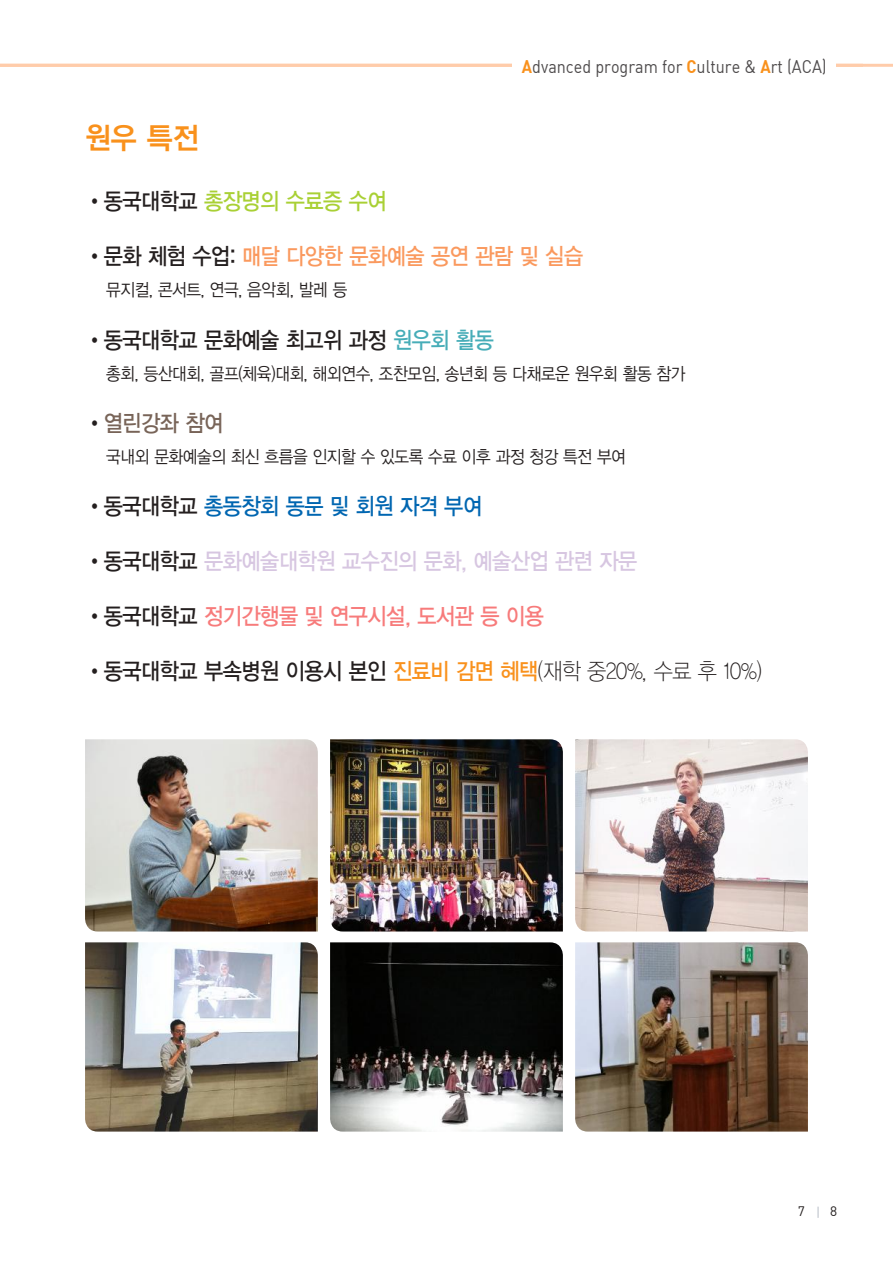
<style>
.page{position:relative;width:893px;height:1263px;background:#fff}
.page>*{position:absolute;margin:0;border:0;box-sizing:border-box;transform-origin:0 0}
.t1{font:30px "YDVYGO Std 14";color:#f9911c;scale:.94 1}
.t2{font:23.1px "YDVYGO Std 13";letter-spacing:-.02em;color:#241f1f;scale:.9 1}
.t3{font:23.1px "YDVYGO Std 13";letter-spacing:-.02em;color:#d7c6e1;scale:.9 1}
.t4{font:23.1px "YDVYGO Std 13";letter-spacing:-.02em;color:#fa995e;scale:.9 1}
.t5{font:23.1px "YDVYGO Std 13";letter-spacing:-.02em;color:#f77b7b;scale:.9 1}
.t6{font:23.1px "YDVYGO Std 13";letter-spacing:-.02em;color:#0066b1;scale:.9 1}
.t7{font:23.1px "YDVYGO Std 13";letter-spacing:-.02em;color:#a9d035;scale:.9 1}
.t8{font:23.1px "YDVYGO Std 13";letter-spacing:-.02em;color:#786458;scale:.9 1}
.t9{font:18px "Dinreg";color:#4e4b4c;scale:.9 1}
.t10{font:17.55px "YDVYGO Std 12";letter-spacing:-.02em;color:#241f1f;scale:.9 1}
.t11{font:13.5px "Dinreg";color:#241f1f}
.s1{font-family:"Dinbol";color:#f9911c}
.s2{color:#241f1f}
.s3{color:#47adb8}
.s4{color:#f9911c}
.s5{font-family:"YDVYGO Std 11"}
</style>
<div class="page">
<hr style="left:0;top:64px;width:893px;height:3px;background:#fca">
<div style="left:512px;top:57px;width:324px;height:18px;background:#fff"></div>
<svg style="left:818px;top:1206px;width:1px;height:12px"></svg>
<img style="left:85px;top:739px;width:233px;height:192px">
<img style="left:85px;top:942px;width:233px;height:189px">
<img style="left:330px;top:739px;width:233px;height:192px">
<img style="left:330px;top:942px;width:233px;height:189px">
<img style="left:575px;top:739px;width:233px;height:192px">
<img style="left:575px;top:942px;width:233px;height:189px">
<p class="t9" style="left:522px;top:55px;width:340px"><span class="s1">A</span>dvanced program for <span class="s1">C</span>ulture &amp; <span class="s1">A</span>rt (ACA)</p>
<h1 class="t1" style="left:85px;top:123px;width:122px">원우 특전</h1>
<h2 class="t7" style="left:85px;top:190px;width:337px"><span class="s2">•동국대학교</span> 총장명의 수료증 수여</h2>
<h2 class="t4" style="left:85px;top:245px;width:555px"><span class="s2">•문화 체험 수업:</span> 매달 다양한 문화예술 공연 관람 및 실습</h2>
<p class="t10" style="left:106px;top:281px;width:269px">뮤지컬, 콘서트, 연극, 음악회, 발레 등</p>
<h2 class="t2" style="left:85px;top:328px;width:456px">•동국대학교 문화예술 최고위 과정 <span class="s3">원우회 활동</span></h2>
<p class="t10" style="left:106px;top:364px;width:645px">총회, 등산대회, 골프(체육)대회, 해외연수, 조찬모임, 송년회 등 다채로운 원우회 활동 참가</p>
<h2 class="t8" style="left:85px;top:411px;width:155px"><span class="s2">•</span>열린강좌 참여</h2>
<p class="t10" style="left:106px;top:448px;width:579px">국내외 문화예술의 최신 흐름을 인지할 수 있도록 수료 이후 과정 청강 특전 부여</p>
<h2 class="t6" style="left:85px;top:494px;width:443px"><span class="s2">•동국대학교</span> 총동창회 동문 및 회원 자격 부여</h2>
<h2 class="t3" style="left:85px;top:549px;width:615px"><span class="s2">•동국대학교</span> 문화예술대학원 교수진의 문화, 예술산업 관련 자문</h2>
<h2 class="t5" style="left:85px;top:604px;width:511px"><span class="s2">•동국대학교</span> 정기간행물 및 연구시설, 도서관 등 이용</h2>
<h2 class="t2" style="left:85px;top:659px;width:754px">•동국대학교 부속병원 이용시 본인 <span class="s4">진료비 감면 혜택</span><span class="s5">(재학 중20%, 수료 후 10%)</span></h2>
<p class="t11" style="left:798px;top:1202px;width:9px">7</p>
<p class="t11" style="left:830px;top:1202px;width:9px">8</p>
</div>
